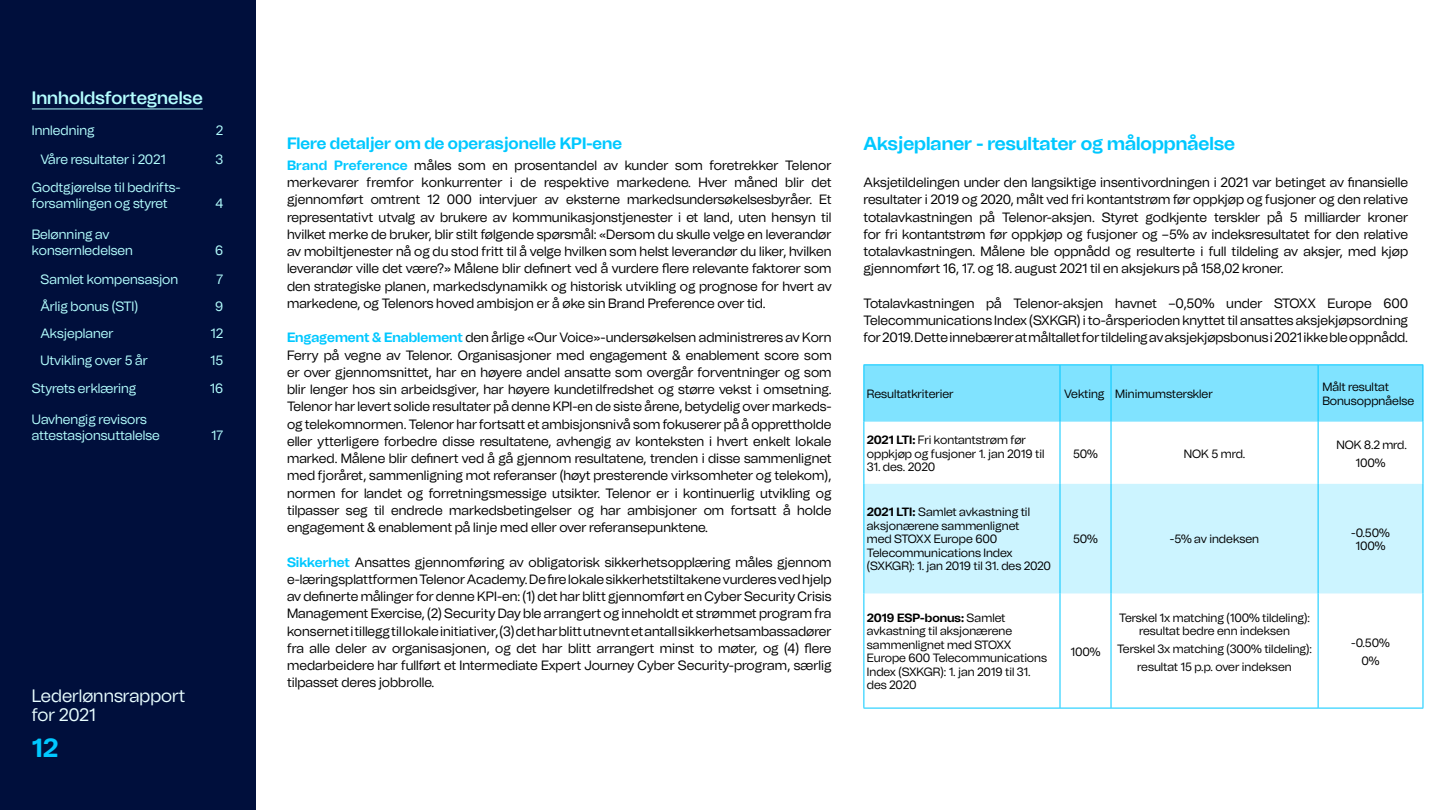
<style>
.page{position:relative;width:1440px;height:810px;background:#fff}
.page>*{position:absolute;margin:0;border:0;box-sizing:border-box;transform-origin:0 0}
.t1{font:700 26.25px "Telenor Evolution";color:#00c8ff}
.t2{font:700 18.75px "Telenor Evolution";color:#00c8ff}
.t3{font:300 18px/19.5px "Telenor Evolution";color:#e8fdff}
.t4{font:500 18px "Telenor Evolution";color:#b4ffff}
.t5{font:700 16.5px "Telenor Evolution";color:#00c8ff}
.t6{font:300 13.5px/17.2px "Telenor Evolution";color:#000;text-align:justify}
.t7{font:300 13.5px/15.8px "Telenor Evolution";color:#b4ffff}
.t8{font:300 12px/13.5px "Telenor Evolution";color:#000;text-align:center}
.s1{font-weight:700;color:#00c8ff}
.s2{font-weight:700}
</style>
<div class="page">
<div style="left:0;top:0;width:255px;height:810px;background:#000f3c"></div>
<div style="left:865px;top:365px;width:558px;height:57px;background:#80e3ff"></div>
<div style="left:865px;top:484px;width:558px;height:109px;background:#ccf4ff"></div>
<hr style="left:1060px;top:365px;width:1px;height:57px;background:#00c8ff">
<hr style="left:1111px;top:365px;width:1px;height:57px;background:#00c8ff">
<hr style="left:1318px;top:365px;width:1px;height:57px;background:#00c8ff">
<hr style="left:1060px;top:422px;width:1px;height:62px;background:#00c8ff">
<hr style="left:1111px;top:422px;width:1px;height:62px;background:#00c8ff">
<hr style="left:1318px;top:422px;width:1px;height:62px;background:#00c8ff">
<hr style="left:1060px;top:484px;width:1px;height:109px;background:#00c8ff">
<hr style="left:1111px;top:484px;width:1px;height:109px;background:#00c8ff">
<hr style="left:1318px;top:484px;width:1px;height:109px;background:#00c8ff">
<hr style="left:1060px;top:593px;width:1px;height:115px;background:#00c8ff">
<hr style="left:1111px;top:593px;width:1px;height:115px;background:#00c8ff">
<hr style="left:1318px;top:593px;width:1px;height:115px;background:#00c8ff">
<hr style="left:864px;top:364px;width:196px;height:1px;background:#00c8ff">
<hr style="left:864px;top:365px;width:1px;height:57px;background:#00c8ff">
<hr style="left:1060px;top:364px;width:51px;height:1px;background:#00c8ff">
<hr style="left:1111px;top:364px;width:207px;height:1px;background:#00c8ff">
<hr style="left:1318px;top:364px;width:105px;height:1px;background:#00c8ff">
<hr style="left:1423px;top:365px;width:1px;height:57px;background:#00c8ff">
<hr style="left:864px;top:422px;width:1px;height:62px;background:#00c8ff">
<hr style="left:1423px;top:422px;width:1px;height:62px;background:#00c8ff">
<hr style="left:864px;top:484px;width:1px;height:109px;background:#00c8ff">
<hr style="left:1423px;top:484px;width:1px;height:109px;background:#00c8ff">
<hr style="left:864px;top:593px;width:1px;height:115px;background:#00c8ff">
<hr style="left:1423px;top:593px;width:1px;height:115px;background:#00c8ff">
<hr style="left:864px;top:708px;width:196px;height:1px;background:#00c8ff">
<hr style="left:1060px;top:708px;width:51px;height:1px;background:#00c8ff">
<hr style="left:1111px;top:708px;width:207px;height:1px;background:#00c8ff">
<hr style="left:1318px;top:708px;width:105px;height:1px;background:#00c8ff">
<hr style="left:32px;top:108px;width:171px;height:1px;background:#b4ffff">
<h3 class="t4" style="left:32px;top:87px;width:172px">Innholdsfortegnelse</h3>
<p class="t7" style="left:32px;top:123px;width:64px">Innledning</p>
<p class="t7" style="left:216px;top:123px;width:9px">2</p>
<p class="t7" style="left:40px;top:152px;width:127px">Våre resultater i 2021</p>
<p class="t7" style="left:216px;top:152px;width:9px">3</p>
<p class="t7" style="left:32px;top:180px;width:150px">Godtgjørelse til bedrifts&shy;forsamlingen og styret</p>
<p class="t7" style="left:215px;top:196px;width:9px">4</p>
<p class="t7" style="left:32px;top:227px;width:103px">Belønning av konsernledelsen</p>
<p class="t7" style="left:215px;top:242px;width:10px">6</p>
<p class="t7" style="left:40px;top:271px;width:139px">Samlet kompensasjon</p>
<p class="t7" style="left:216px;top:271px;width:8px">7</p>
<p class="t7" style="left:40px;top:298px;width:99px">Årlig bonus (STI)</p>
<p class="t7" style="left:215px;top:298px;width:10px">9</p>
<p class="t7" style="left:40px;top:325px;width:75px">Aksjeplaner</p>
<p class="t7" style="left:211px;top:325px;width:14px">12</p>
<p class="t7" style="left:40px;top:352px;width:109px">Utvikling over 5 år</p>
<p class="t7" style="left:210px;top:352px;width:14px">15</p>
<p class="t7" style="left:32px;top:381px;width:106px">Styrets erklæring</p>
<p class="t7" style="left:210px;top:381px;width:15px">16</p>
<p class="t7" style="left:32px;top:412px;width:130px">Uavhengig revisors attestasjonsuttalelse</p>
<p class="t7" style="left:211px;top:427px;width:13px">17</p>
<h3 class="t3" style="left:32px;top:686px;width:155px">Lederlønnsrapport for 2021</h3>
<h1 class="t1" style="left:32px;top:732px;width:28px">12</h1>
<p class="t5" style="left:287px;top:133px;width:337px">Flere detaljer om de operasjonelle KPI-ene</p>
<p class="t6" style="left:287px;top:157px;width:546px"><span class="s1">Brand Preference</span> måles som en prosentandel av kunder som foretrekker Telenor merkevarer fremfor konkurrenter i de respektive markedene. Hver måned blir det gjennomført omtrent 12 000 intervjuer av eksterne markedsundersøkelsesbyråer. Et representativt utvalg av brukere av kommunikasjonstjenester i et land, uten hensyn til hvilket merke de bruker, blir stilt følgende spørsmål: «Dersom du skulle velge en leverandør av mobiltjenester nå og du stod fritt til å velge hvilken som helst leverandør du liker, hvilken leverandør ville det være?» Målene blir definert ved å vurdere flere relevante faktorer som den strategiske planen, markedsdynamikk og historisk utvikling og prognose for hvert av markedene, og Telenors hoved ambisjon er å øke sin Brand Preference over tid.</p>
<p class="t6" style="left:287px;top:329px;width:546px"><span class="s1">Engagement &amp; Enablement</span> den årlige «Our Voice»-undersøkelsen administreres av Korn Ferry på vegne av Telenor. Organisasjoner med engagement &amp; enablement score som er over gjennomsnittet, har en høyere andel ansatte som overgår forventninger og som blir lenger hos sin arbeidsgiver, har høyere kundetilfredshet og større vekst i omsetning.<br>Telenor har levert solide resultater på denne KPI-en de siste årene, betydelig over markeds&shy;og telekomnormen. Telenor har fortsatt et ambisjonsnivå som fokuserer på å opprettholde eller ytterligere forbedre disse resultatene, avhengig av konteksten i hvert enkelt lokale marked. Målene blir definert ved å gå gjennom resultatene, trenden i disse sammenlignet med fjoråret, sammenligning mot referanser (høyt presterende virksomheter og telekom), normen for landet og forretningsmessige utsikter. Telenor er i kontinuerlig utvikling og tilpasser seg til endrede markedsbetingelser og har ambisjoner om fortsatt å holde engagement &amp; enablement på linje med eller over referansepunktene.</p>
<p class="t6" style="left:287px;top:554px;width:546px"><span class="s1">Sikkerhet</span> Ansattes gjennomføring av obligatorisk sikkerhetsopplæring måles gjennom e-læringsplattformen Telenor Academy. De fire lokale sikkerhetstiltakene vurderes ved hjelp av definerte målinger for denne KPI-en: (1) det har blitt gjennomført en Cyber Security Crisis Management Exercise, (2) Security Day ble arrangert og inneholdt et strømmet program fra konsernet i tillegg til lokale initiativer, (3) det har blitt utnevnt et antall sikkerhetsambassadører fra alle deler av organisasjonen, og det har blitt arrangert minst to møter, og (4) flere medarbeidere har fullført et Intermediate Expert Journey Cyber Security-program, særlig tilpasset deres jobbrolle.</p>
<h2 class="t2" style="left:864px;top:132px;width:373px">Aksjeplaner - resultater og måloppnåelse</h2>
<p class="t6" style="left:864px;top:174px;width:546px">Aksjetildelingen under den langsiktige insentivordningen i 2021 var betinget av finansielle resultater i 2019 og 2020, målt ved fri kontantstrøm før oppkjøp og fusjoner og den relative totalavkastningen på Telenor-aksjen. Styret godkjente terskler på 5 milliarder kroner for fri kontantstrøm før oppkjøp og fusjoner og –5% av indeksresultatet for den relative totalavkastningen. Målene ble oppnådd og resulterte i full tildeling av aksjer, med kjøp gjennomført 16, 17. og 18. august 2021 til en aksjekurs på 158,02 kroner.</p>
<p class="t6" style="left:864px;top:295px;width:546px">Totalavkastningen på Telenor-aksjen havnet –0,50% under STOXX Europe 600<br>Telecommunications Index (SXKGR) i to-årsperioden knyttet til ansattes aksjekjøpsordning for 2019. Dette innebærer at måltallet for tildeling av aksjekjøpsbonus i 2021 ikke ble oppnådd.</p>
<p class="t8" style="left:867px;top:387px;width:88px">Resultatkriterier</p>
<p class="t8" style="left:1064px;top:387px;width:150px">Vekting Minimumsterskler</p>
<p class="t8" style="left:1322px;top:381px;width:93px;text-align:left">Målt resultat<br>Bonusoppnåelse</p>
<p class="t8" style="left:867px;top:433px;width:179px;text-align:left"><span class="s2">2021 LTI:</span> Fri kontantstrøm før oppkjøp og fusjoner 1. jan 2019 til</p>
<p class="t8" style="left:867px;top:460px;width:70px">31. des. 2020</p>
<p class="t8" style="left:1073px;top:447px;width:26px">50%</p>
<p class="t8" style="left:1184px;top:447px;width:63px">NOK 5 mrd.</p>
<p class="t8" style="left:1336px;top:436px;width:72px;line-height:18px">NOK 8.2 mrd.<br>100%</p>
<p class="t8" style="left:867px;top:506px;width:186px;text-align:left"><span class="s2">2021 LTI:</span> Samlet avkastning til aksjonærene sammenlignet<br>med STOXX Europe 600<br>Telecommunications Index (SXKGR): 1. jan 2019 til 31. des 2020</p>
<p class="t8" style="left:867px;top:611px;width:182px;text-align:left"><span class="s2">2019 ESP-bonus:</span> Samlet avkastning til aksjonærene sammenlignet med STOXX<br>Europe 600 Telecommunications<br>Index (SXKGR): 1. jan 2019 til 31. des 2020</p>
<p class="t8" style="left:1073px;top:533px;width:26px">50%</p>
<p class="t8" style="left:1170px;top:533px;width:91px">-5% av indeksen</p>
<p class="t8" style="left:1351px;top:526px;width:40px">-0.50%<br>100%</p>
<p class="t8" style="left:1070px;top:645px;width:32px">100%</p>
<p class="t8" style="left:1119px;top:611px;width:192px">Terskel 1x matching (100% tildeling): resultat bedre enn indeksen</p>
<p class="t8" style="left:1117px;top:640px;width:196px;line-height:18px">Terskel 3x matching (300% tildeling): resultat 15 p.p. over indeksen</p>
<p class="t8" style="left:1351px;top:634px;width:40px;line-height:18px">-0.50%<br>0%</p>
</div>
